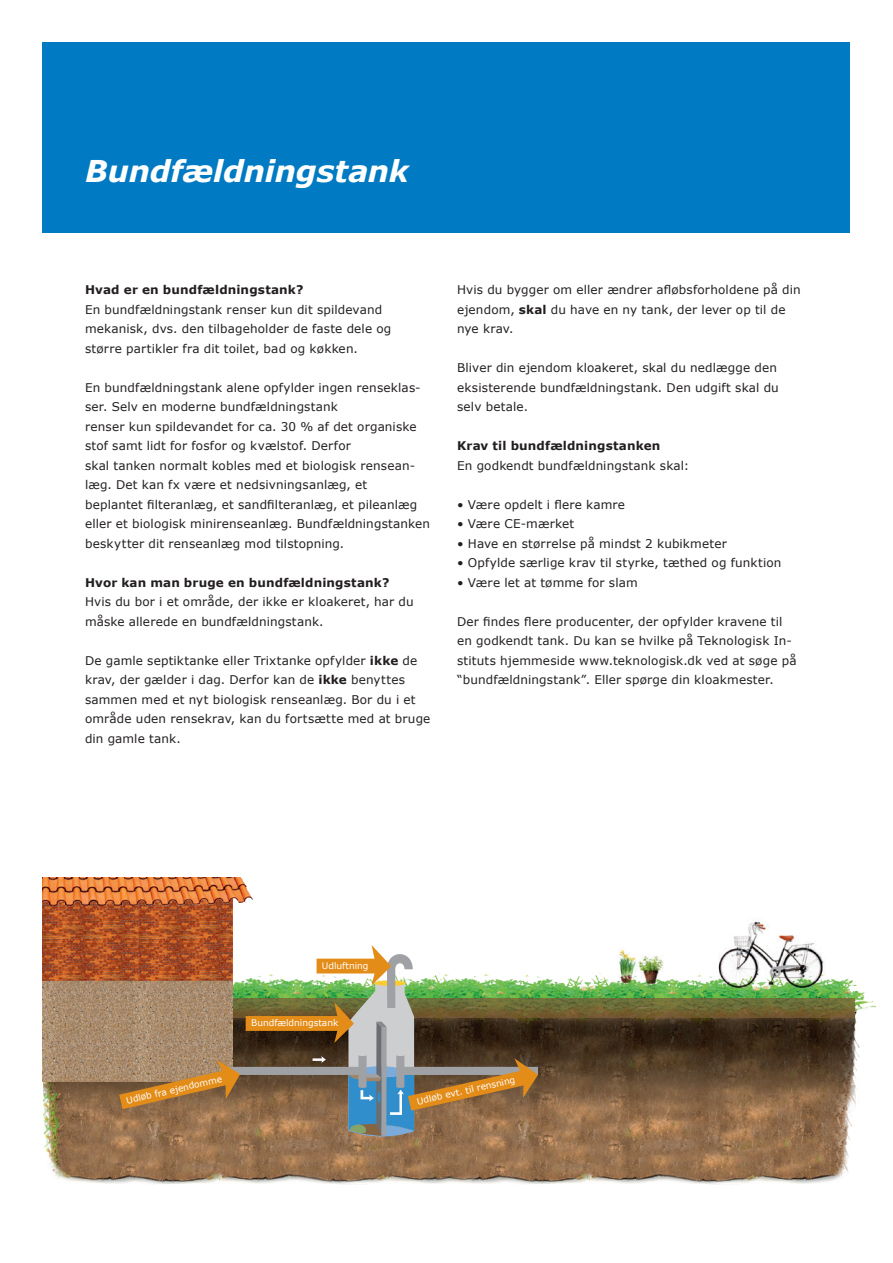
<style>
.page{position:relative;width:893px;height:1263px;background:#fff}
.page>*{position:absolute;margin:0;border:0;box-sizing:border-box;transform-origin:0 0}
.t1{font:italic 700 30px "Verdana";letter-spacing:-.01em;color:#fff}
.t2{font:12px/19.5px "Verdana";letter-spacing:.015em;color:#231f20}
.t3{font:700 12px "Verdana";letter-spacing:.015em;color:#231f20}
.t4{font:9px "Verdana";color:#fff}
.s1{font-weight:700}
</style>
<div class="page">
<img style="left:43px;top:972px;width:833px;height:213px">
<svg style="left:538px;top:999px;width:317px;height:19px;background:#6e6534"></svg>
<img style="left:43px;top:905px;width:189px;height:176px">
<img style="left:614px;top:949px;width:21px;height:36px">
<img style="left:635px;top:956px;width:32px;height:37px">
<img style="left:119px;top:945px;width:419px;height:191px">
<img style="left:43px;top:877px;width:210px;height:28px">
<img style="left:701px;top:921px;width:124px;height:66px">
<div style="left:43px;top:43px;width:807px;height:190px;background:#007ac2"></div>
<h1 class="t1" style="left:85px;top:150px;width:326px">Bundfældningstank</h1>
<p class="t3" style="left:85px;top:281px;width:220px">Hvad er en bundfældningstank?</p>
<p class="t2" style="left:85px;top:299px;width:308px">En bundfældningstank renser kun dit spildevand mekanisk, dvs. den tilbageholder de faste dele og større partikler fra dit toilet, bad og køkken.</p>
<p class="t2" style="left:85px;top:377px;width:347px">En bundfældningstank alene opfylder ingen renseklas&shy;ser. Selv en moderne bundfældningstank<br>renser kun spildevandet for ca. 30 % af det organiske stof samt lidt for fosfor og kvælstof. Derfor<br>skal tanken normalt kobles med et biologisk rensean&shy;læg. Det kan fx være et nedsivningsanlæg, et<br>beplantet filteranlæg, et sandfilteranlæg, et pileanlæg eller et biologisk minirenseanlæg. Bundfældningstanken beskytter dit renseanlæg mod tilstopning.</p>
<p class="t3" style="left:85px;top:574px;width:306px">Hvor kan man bruge en bundfældningstank?</p>
<p class="t2" style="left:85px;top:592px;width:330px">Hvis du bor i et område, der ikke er kloakeret, har du måske allerede en bundfældningstank.</p>
<p class="t2" style="left:85px;top:650px;width:347px">De gamle septiktanke eller Trixtanke opfylder <span class="s1">ikke</span> de krav, der gælder i dag. Derfor kan de <span class="s1">ikke</span> benyttes sammen med et nyt biologisk renseanlæg. Bor du i et område uden rensekrav, kan du fortsætte med at bruge din gamle tank.</p>
<p class="t2" style="left:457px;top:280px;width:345px">Hvis du bygger om eller ændrer afløbsforholdene på din ejendom, <span class="s1">skal</span> du have en ny tank, der lever op til de nye krav.</p>
<p class="t2" style="left:457px;top:358px;width:323px">Bliver din ejendom kloakeret, skal du nedlægge den eksisterende bundfældningstank. Den udgift skal du selv betale.</p>
<p class="t3" style="left:457px;top:437px;width:205px">Krav til bundfældningstanken</p>
<p class="t2" style="left:457px;top:455px;width:234px">En godkendt bundfældningstank skal:</p>
<p class="t2" style="left:457px;top:494px;width:170px">• Være opdelt i flere kamre</p>
<p class="t2" style="left:457px;top:514px;width:119px">• Være CE-mærket</p>
<p class="t2" style="left:457px;top:533px;width:271px">• Have en størrelse på mindst 2 kubikmeter</p>
<p class="t2" style="left:457px;top:553px;width:326px">• Opfylde særlige krav til styrke, tæthed og funktion</p>
<p class="t2" style="left:457px;top:572px;width:182px">• Være let at tømme for slam</p>
<p class="t2" style="left:457px;top:611px;width:341px">Der findes flere producenter, der opfylder kravene til en godkendt tank. Du kan se hvilke på Teknologisk In&shy;stituts hjemmeside www.teknologisk.dk ved at søge på “bundfældningstank”. Eller spørge din kloakmester.</p>
<p class="t4" style="left:322px;top:959px;width:48px">Udluftning</p>
<p class="t4" style="left:251px;top:1017px;width:89px">Bundfældningstank</p>
<p class="t4" style="left:125px;top:1094px;width:99px;rotate:-13deg">Udløb fra ejendomme</p>
<p class="t4" style="left:416px;top:1096px;width:102px;rotate:-13deg">Udløb evt. til rensning</p>
</div>
